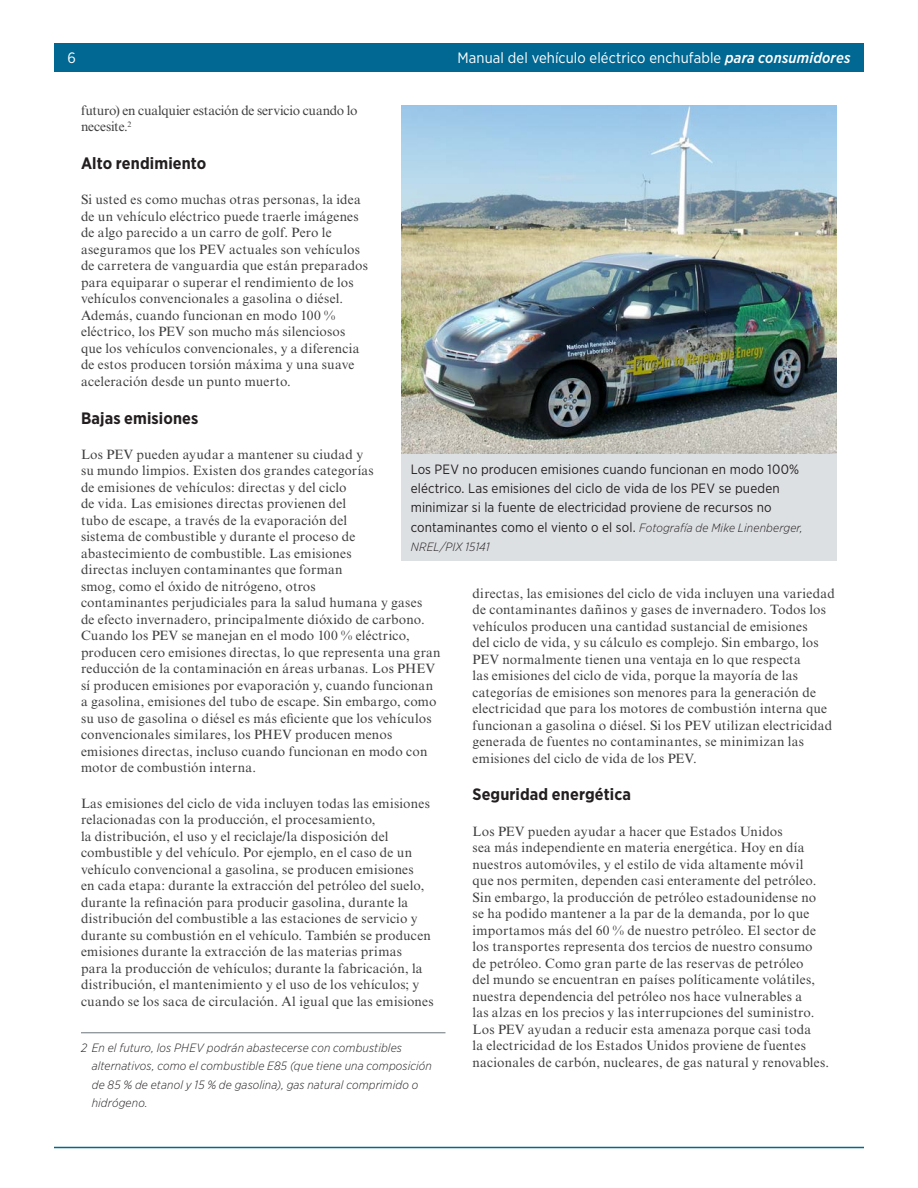
<style>
.page{position:relative;width:918px;height:1188px;background:#fff}
.page>*{position:absolute;margin:0;border:0;box-sizing:border-box;transform-origin:0 0}
.Subheads{font:700 16.5px "Gotham Narrow";letter-spacing:.005em;color:#231f20}
.t1{font:15px "Gotham Narrow";letter-spacing:.005em;color:#fff}
.Base_Text{font:13.5px/16.5px "Times New Roman MT Std";letter-spacing:.015em;color:#3e3e3f}
.t2{font:13.5px/19.2px "Gotham Narrow";letter-spacing:.01em;color:#231f20}
.Base_Text-2{font:13.5px/16.5px "Times New Roman MT Std";letter-spacing:-.01em;color:#3e3e3f}
.Base_Text-3{font:italic 300 12px/18.3px "Gotham Narrow";letter-spacing:.01em;color:#231f20}
.s1{font-weight:500;font-style:italic}
.s2{font-weight:300;font-style:italic;font-size:12px}
</style>
<div class="page">
<div style="left:54px;top:44px;width:810px;height:28px;background:#006893"></div>
<hr style="left:54px;top:1147px;width:810px;height:1px;background:#006893">
<img style="left:402px;top:105px;width:435px;height:349px">
<div style="left:402px;top:454px;width:435px;height:107px;background:#dde0e3"></div>
<hr style="left:81px;top:1033px;width:365px;height:1px;background:#6a747b">
<p class="t1" style="left:68px;top:48px;width:10px">6</p>
<p class="t1" style="left:458px;top:48px;width:394px">Manual del vehículo eléctrico enchufable <span class="s1">para consumidores</span></p>
<p class="Base_Text-2" style="left:81px;top:102px;width:278px">futuro) en cualquier estación de servicio cuando lo necesite.<sup>2</sup></p>
<p class="Subheads" style="left:81px;top:153px;width:127px">Alto rendimiento</p>
<p class="Base_Text" style="left:81px;top:191px;width:289px">Si usted es como muchas otras personas, la idea de un vehículo eléctrico puede traerle imágenes de algo parecido a un carro de golf. Pero le aseguramos que los PEV actuales son vehículos de carretera de vanguardia que están preparados para equiparar o superar el rendimiento de los vehículos convencionales a gasolina o diésel.<br>Además, cuando funcionan en modo 100 % eléctrico, los PEV son mucho más silenciosos que los vehículos convencionales, y a diferencia de estos producen torsión máxima y una suave aceleración desde un punto muerto.</p>
<p class="Subheads" style="left:81px;top:407px;width:119px">Bajas emisiones</p>
<p class="Base_Text" style="left:81px;top:446px;width:361px">Los PEV pueden ayudar a mantener su ciudad y<br>su mundo limpios. Existen dos grandes categorías<br>de emisiones de vehículos: directas y del ciclo<br>de vida. Las emisiones directas provienen del<br>tubo de escape, a través de la evaporación del<br>sistema de combustible y durante el proceso de abastecimiento de combustible. Las emisiones<br>directas incluyen contaminantes que forman<br>smog, como el óxido de nitrógeno, otros<br>contaminantes perjudiciales para la salud humana y gases<br>de efecto invernadero, principalmente dióxido de carbono.<br>Cuando los PEV se manejan en el modo 100 % eléctrico, producen cero emisiones directas, lo que representa una gran reducción de la contaminación en áreas urbanas. Los PHEV sí producen emisiones por evaporación y, cuando funcionan a gasolina, emisiones del tubo de escape. Sin embargo, como su uso de gasolina o diésel es más eficiente que los vehículos convencionales similares, los PHEV producen menos emisiones directas, incluso cuando funcionan en modo con motor de combustión interna.</p>
<p class="Base_Text" style="left:81px;top:795px;width:354px">Las emisiones del ciclo de vida incluyen todas las emisiones relacionadas con la producción, el procesamiento,<br>la distribución, el uso y el reciclaje/la disposición del combustible y del vehículo. Por ejemplo, en el caso de un vehículo convencional a gasolina, se producen emisiones<br>en cada etapa: durante la extracción del petróleo del suelo, durante la refinación para producir gasolina, durante la distribución del combustible a las estaciones de servicio y durante su combustión en el vehículo. También se producen emisiones durante la extracción de las materias primas<br>para la producción de vehículos; durante la fabricación, la distribución, el mantenimiento y el uso de los vehículos; y cuando se los saca de circulación. Al igual que las emisiones</p>
<p class="t2" style="left:411px;top:460px;width:394px">Los PEV no producen emisiones cuando funcionan en modo 100% eléctrico. Las emisiones del ciclo de vida de los PEV se pueden minimizar si la fuente de electricidad proviene de recursos no contaminantes como el viento o el sol. <span class="s2">Fotografía de Mike Linenberger,</span></p>
<p class="Base_Text-3" style="left:411px;top:537px;width:80px">NREL/PIX 15141</p>
<p class="Base_Text" style="left:472px;top:585px;width:364px">directas, las emisiones del ciclo de vida incluyen una variedad de contaminantes dañinos y gases de invernadero. Todos los vehículos producen una cantidad sustancial de emisiones<br>del ciclo de vida, y su cálculo es complejo. Sin embargo, los PEV normalmente tienen una ventaja en lo que respecta<br>las emisiones del ciclo de vida, porque la mayoría de las categorías de emisiones son menores para la generación de electricidad que para los motores de combustión interna que funcionan a gasolina o diésel. Si los PEV utilizan electricidad generada de fuentes no contaminantes, se minimizan las emisiones del ciclo de vida de los PEV.</p>
<p class="Subheads" style="left:472px;top:784px;width:160px">Seguridad energética</p>
<p class="Base_Text" style="left:472px;top:823px;width:358px">Los PEV pueden ayudar a hacer que Estados Unidos<br>sea más independiente en materia energética. Hoy en día nuestros automóviles, y el estilo de vida altamente móvil<br>que nos permiten, dependen casi enteramente del petróleo.<br>Sin embargo, la producción de petróleo estadounidense no se ha podido mantener a la par de la demanda, por lo que importamos más del 60 % de nuestro petróleo. El sector de los transportes representa dos tercios de nuestro consumo de petróleo. Como gran parte de las reservas de petróleo<br>del mundo se encuentran en países políticamente volátiles, nuestra dependencia del petróleo nos hace vulnerables a<br>las alzas en los precios y las interrupciones del suministro.<br>Los PEV ayudan a reducir esta amenaza porque casi toda<br>la electricidad de los Estados Unidos proviene de fuentes nacionales de carbón, nucleares, de gas natural y renovables.</p>
<p class="Base_Text-3" style="left:92px;top:1038px;width:342px;text-indent:-11px">2 En el futuro, los PHEV podrán abastecerse con combustibles alternativos, como el combustible E85 (que tiene una composición de 85 % de etanol y 15 % de gasolina), gas natural comprimido o hidrógeno.</p>
</div>
